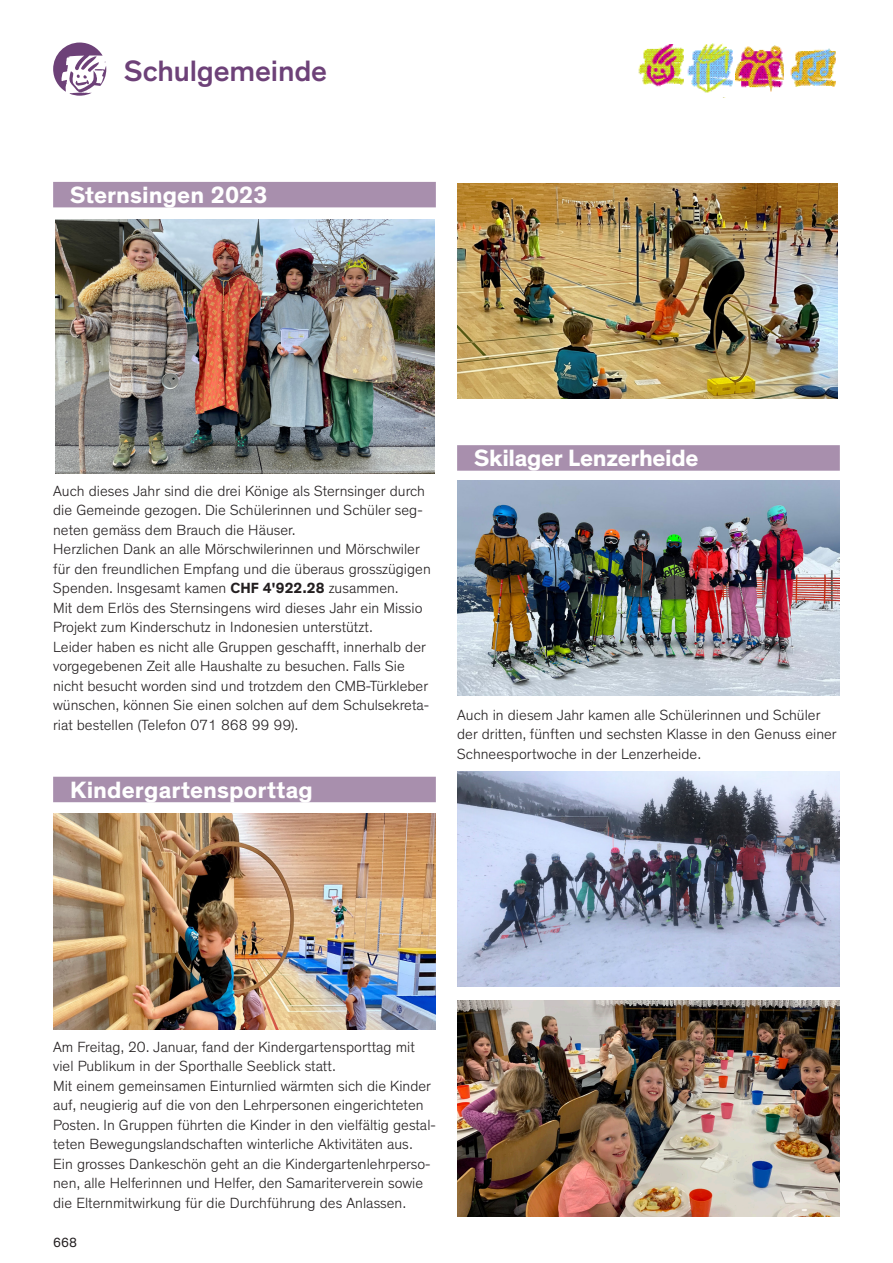
<style>
.page{position:relative;width:893px;height:1263px;background:#fff}
.page>*{position:absolute;margin:0;border:0;box-sizing:border-box;transform-origin:0 0}
.t1{font:500 30px "Theinhardt";letter-spacing:-.005em;color:#6d4178}
.Titel_mit_Balken___v{font:700 24px "Theinhardt";letter-spacing:.005em;color:#fff}
.Titel_mit_Balken___v-2{font:700 24px "Theinhardt";letter-spacing:-.015em;color:#fff}
._3___Grundtext{font:300 15px/19.5px "Theinhardt";color:#231f20}
.t2{font:13.5px "Theinhardt";color:#231f20}
.s1{font-weight:700}
</style>
<div class="page">
<img style="left:638px;top:44px;width:46px;height:43px">
<img style="left:790px;top:48px;width:45px;height:38px">
<img style="left:736px;top:45px;width:48px;height:47px">
<img style="left:687px;top:43px;width:46px;height:50px">
<div style="left:457px;top:445px;width:383px;height:26px;background:#a88fad"></div>
<div style="left:53px;top:182px;width:383px;height:25px;background:#a88fad"></div>
<div style="left:53px;top:777px;width:383px;height:25px;background:#a88fad"></div>
<img style="left:457px;top:481px;width:383px;height:215px">
<img style="left:457px;top:772px;width:383px;height:215px">
<img style="left:457px;top:1001px;width:383px;height:215px">
<img style="left:55px;top:220px;width:380px;height:253px">
<img style="left:53px;top:814px;width:383px;height:215px">
<img style="left:457px;top:183px;width:381px;height:216px">
<svg style="left:53px;top:43px;width:53px;height:53px"></svg>
<h1 class="t1" style="left:124px;top:53px;width:205px">Schulgemeinde</h1>
<p class="Titel_mit_Balken___v" style="left:70px;top:180px;width:199px">Sternsingen 2023</p>
<p class="_3___Grundtext" style="left:53px;top:481px;width:373px">Auch dieses Jahr sind die drei Könige als Sternsinger durch die Gemeinde gezogen. Die Schülerinnen und Schüler seg&shy;neten gemäss dem Brauch die Häuser.</p>
<p class="_3___Grundtext" style="left:53px;top:540px;width:379px">Herzlichen Dank an alle Mörschwilerinnen und Mörschwiler für den freundlichen Empfang und die überaus grosszügigen<br>Spenden. Insgesamt kamen <span class="s1">CHF 4'922.28</span> zusammen.</p>
<p class="_3___Grundtext" style="left:53px;top:598px;width:371px">Mit dem Erlös des Sternsingens wird dieses Jahr ein Missio<br>Projekt zum Kinderschutz in Indonesien unterstützt.</p>
<p class="_3___Grundtext" style="left:53px;top:637px;width:377px">Leider haben es nicht alle Gruppen geschafft, innerhalb der vorgegebenen Zeit alle Haushalte zu besuchen. Falls Sie nicht besucht worden sind und trotzdem den CMB-Türkleber wünschen, können Sie einen solchen auf dem Schulsekreta&shy;riat bestellen (Telefon 071 868 99 99).</p>
<p class="Titel_mit_Balken___v" style="left:70px;top:775px;width:244px">Kindergartensporttag</p>
<p class="Titel_mit_Balken___v-2" style="left:474px;top:443px;width:226px">Skilager Lenzerheide</p>
<p class="_3___Grundtext" style="left:457px;top:705px;width:381px">Auch in diesem Jahr kamen alle Schülerinnen und Schüler der dritten, fünften und sechsten Klasse in den Genuss einer<br>Schneesportwoche in der Lenzerheide.</p>
<p class="_3___Grundtext" style="left:53px;top:1037px;width:363px">Am Freitag, 20. Januar, fand der Kindergartensporttag mit viel Publikum in der Sporthalle Seeblick statt.</p>
<p class="_3___Grundtext" style="left:53px;top:1076px;width:384px">Mit einem gemeinsamen Einturnlied wärmten sich die Kinder auf, neugierig auf die von den Lehrpersonen eingerichteten Posten. In Gruppen führten die Kinder in den vielfältig gestal&shy;teten Bewegungslandschaften winterliche Aktivitäten aus.</p>
<p class="_3___Grundtext" style="left:53px;top:1154px;width:379px">Ein grosses Dankeschön geht an die Kindergartenlehrperso&shy;nen, alle Helferinnen und Helfer, den Samariterverein sowie die Elternmitwirkung für die Durchführung des Anlassen.</p>
<p class="t2" style="left:53px;top:1234px;width:25px">668</p>
</div>
